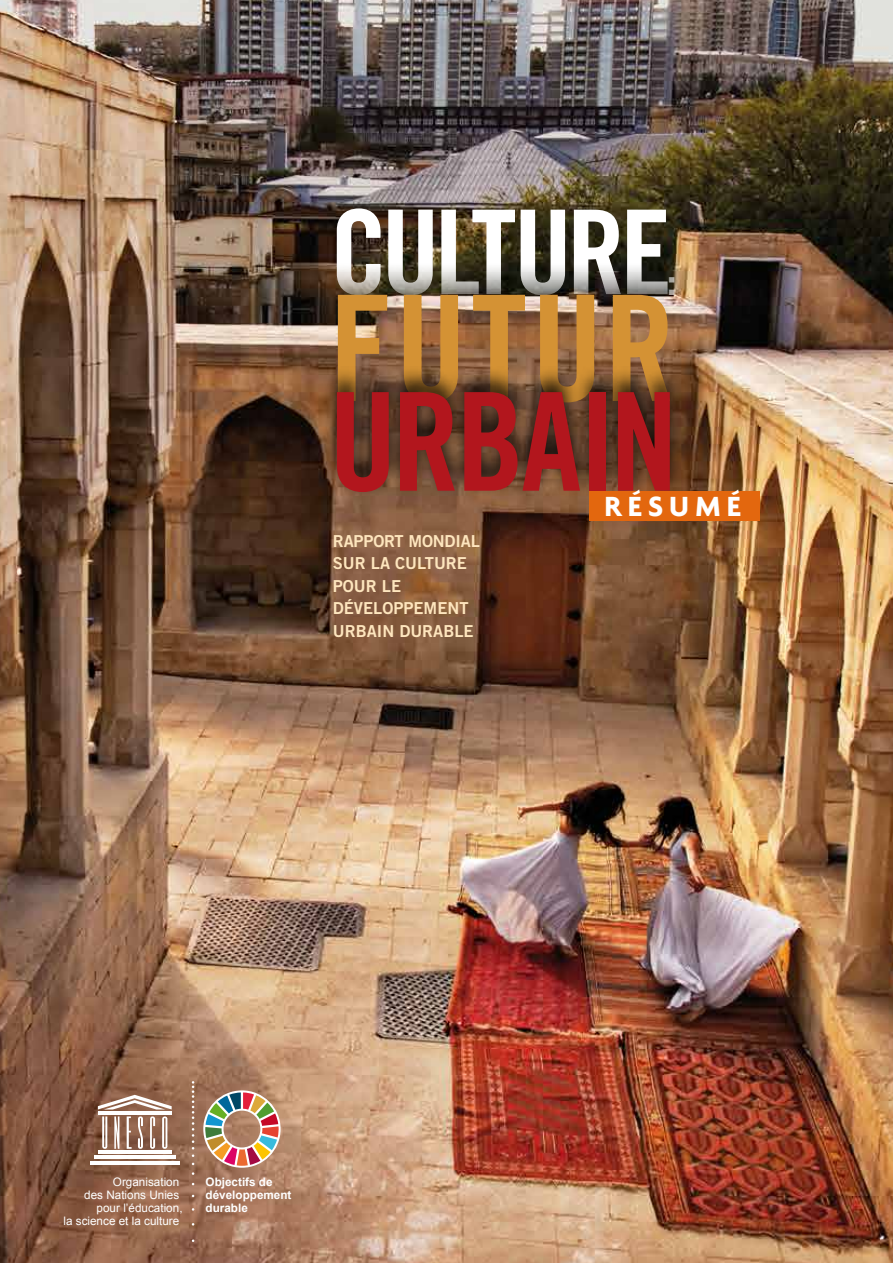
<style>
.page{position:relative;width:893px;height:1263px;background:#fff}
.page>*{position:absolute;margin:0;border:0;box-sizing:border-box;transform-origin:0 0}
.t1{font:147px "Trade Gothic Bold Cond Twenty";letter-spacing:.025em;color:#d49234}
.t2{font:136.5px "Trade Gothic Bold Cond Twenty";letter-spacing:-.03em;color:#b2161d}
.t3{font:117px "Trade Gothic Bold Cond Twenty";letter-spacing:-.045em;color:#fff}
.t4{font:45px "Trade Gothic Bold Cond Twenty";color:#fff}
.t5{font:700 30px "Agenda";letter-spacing:.2em;color:#fff}
.t6{font:16.5px/22.5px "Trade Gothic Bold Two";color:#fee6be}
.t7{font:11.7px/12.8px "Arial";color:#fff;text-align:right}
.t8{font:700 11.7px/12.8px "Arial";color:#fff}
</style>
<div class="page">
<img style="left:0;top:0;width:893px;height:1263px">
<svg style="left:192px;top:1081px;width:2px;height:76px"></svg>
<hr style="left:98px;top:1150px;width:74px;height:3px;background:#fff">
<hr style="left:94px;top:1156px;width:82px;height:3px;background:#fff">
<hr style="left:90px;top:1161px;width:90px;height:3px;background:#fff">
<hr style="left:98px;top:1111px;width:74px;height:3px;background:#fff">
<svg style="left:98px;top:1095px;width:74px;height:14px"></svg>
<svg style="left:102px;top:1116px;width:5px;height:33px"></svg>
<svg style="left:114px;top:1116px;width:5px;height:33px"></svg>
<svg style="left:127px;top:1116px;width:5px;height:33px"></svg>
<svg style="left:150px;top:1116px;width:5px;height:33px"></svg>
<svg style="left:162px;top:1116px;width:6px;height:33px"></svg>
<svg style="left:138px;top:1116px;width:5px;height:33px"></svg>
<img style="left:203px;top:1090px;width:78px;height:78px">
<img style="left:306px;top:340px;width:392px;height:195px">
<div style="left:589px;top:491px;width:170px;height:29px;background:#e3670e"></div>
<h3 class="t3" style="left:330px;top:181px;width:344px">CULTURE</h3>
<h1 class="t1" style="left:329px;top:259px;width:348px">FUTUR</h1>
<h3 class="t4" style="left:666px;top:251px;width:11px">:</h3>
<h2 class="t2" style="left:329px;top:359px;width:351px">URBAIN</h2>
<h3 class="t5" style="left:604px;top:488px;width:138px">RÉSUMÉ</h3>
<h3 class="t6" style="left:333px;top:529px;width:148px">RAPPORT MONDIAL<br>SUR LA CULTURE<br>POUR LE<br>DÉVELOPPEMENT<br>URBAIN DURABLE</h3>
<p class="t7" style="left:63px;top:1176px;width:121px">Organisation<br>des Nations Unies pour l’éducation,<br>la science et la culture</p>
<p class="t8" style="left:206px;top:1176px;width:87px">Objectifs de développement durable</p>
</div>
